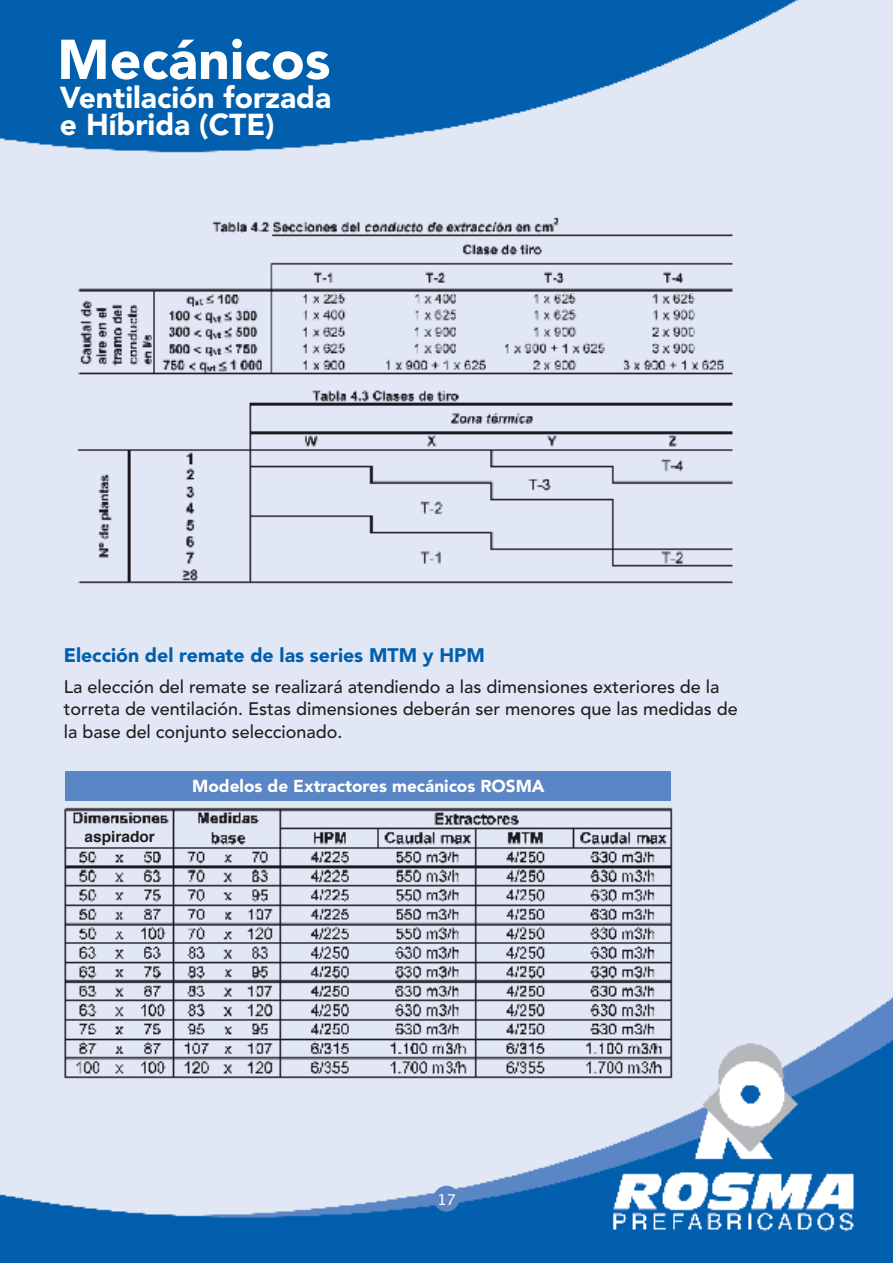
<style>
.page{position:relative;width:893px;height:1263px;background:#fff}
.page>*{position:absolute;margin:0;border:0;box-sizing:border-box;transform-origin:0 0}
.t1{font:900 55.5px "Avenir";color:#fff}
.t2{font:900 30px/27px "Avenir";color:#fff}
.t3{font:900 19.5px "Avenir";color:#015fae}
.t4{font:500 18px/22.4px "Avenir";color:#231f20}
.t5{font:900 17.25px "Avenir";color:#fff}
.t6{font:700 15.45px "Helvetica";color:#231f20}
.t7{font:15px "Lucida Grande";color:#fff}
</style>
<div class="page">
<img style="left:1px;top:0;width:892px;height:1263px">
<div style="left:434px;top:1186px;width:25px;height:25px;background:#5b86c5;border-radius:50%"></div>
<img style="left:64px;top:207px;width:678px;height:388px">
<img style="left:58px;top:803px;width:619px;height:280px">
<div style="left:65px;top:771px;width:606px;height:30px;background:#5b86c5"></div>
<h1 class="t1" style="left:57px;top:37px;width:275px">Mecánicos</h1>
<h2 class="t2" style="left:60px;top:86px;width:273px">Ventilación forzada e Híbrida (CTE)</h2>
<p class="t3" style="left:64px;top:647px;width:423px">Elección del remate de las series MTM y HPM</p>
<p class="t4" style="left:64px;top:677px;width:676px">La elección del remate se realizará atendiendo a las dimensiones exteriores de la torreta de ventilación. Estas dimensiones deberán ser menores que las medidas de la base del conjunto seleccionado.</p>
<p class="t6" style="left:85px;top:830px;width:72px">aspirador</p>
<p class="t5" style="left:192px;top:779px;width:354px">Modelos de Extractores mecánicos ROSMA</p>
<p class="t7" style="left:437px;top:1190px;width:20px">17</p>
</div>
